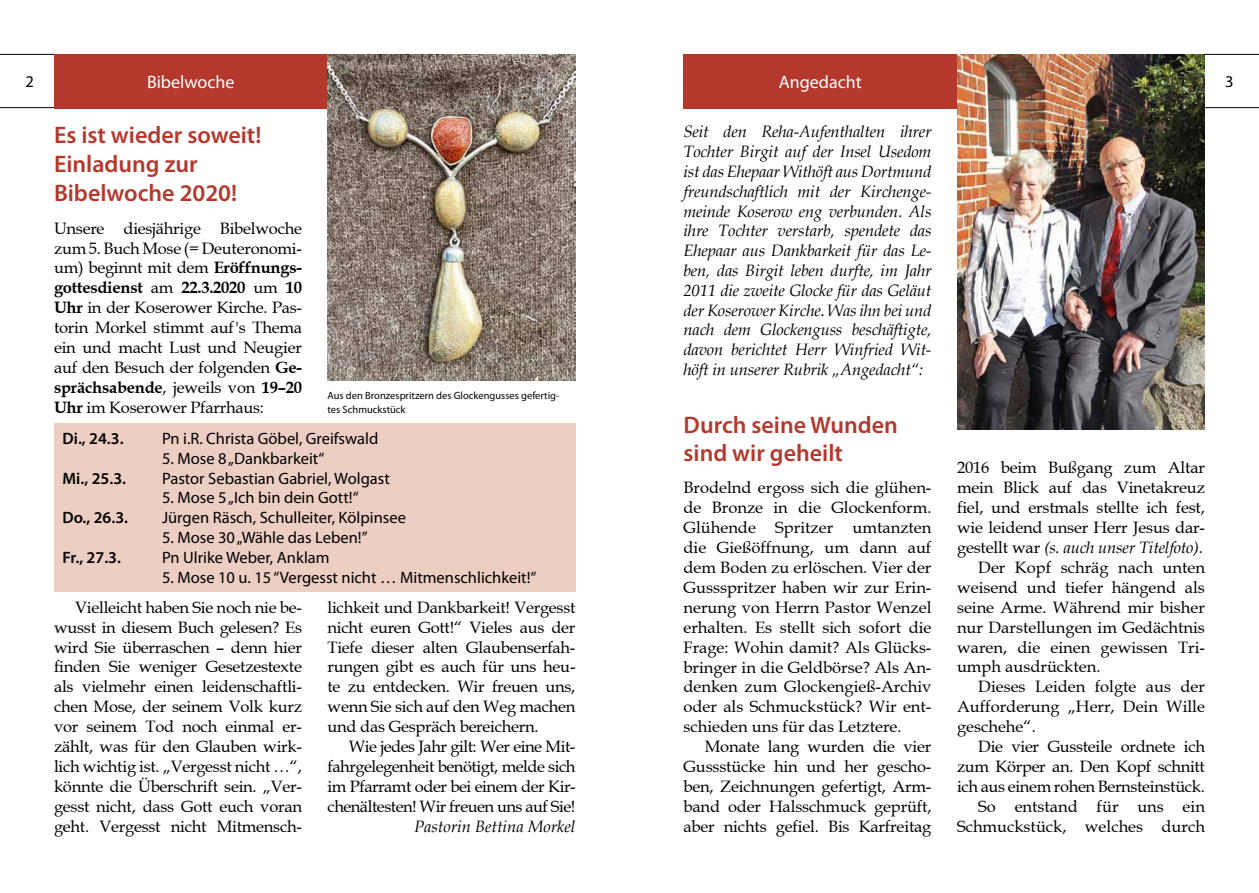
<style>
.page{position:relative;width:1259px;height:893px;background:#fff}
.page>*{position:absolute;margin:0;border:0;box-sizing:border-box;transform-origin:0 0}
.t1{font:600 24px/28.8px "Myriad Pro";color:#b5382d}
.t2{font:18px "Myriad Pro";color:#fff}
.t3{font:16.5px/20px "Book Antiqua";letter-spacing:-.01em;color:#000;text-align:justify}
.t4{font:italic 16.5px/19.8px "Book Antiqua";letter-spacing:-.01em;color:#000;text-align:justify}
.t5{font:16.5px "Myriad Pro";color:#000}
.t6{font:600 16.5px "Myriad Pro";color:#000}
.t7{font:10.5px/13.5px "Myriad Pro";color:#000}
.s1{font-weight:700}
.s2{font-style:normal}
</style>
<div class="page">
<hr style="left:0;top:54px;width:54px;height:1px;background:#000">
<hr style="left:0;top:107px;width:54px;height:1px;background:#000">
<hr style="left:1205px;top:107px;width:54px;height:1px;background:#000">
<div style="left:54px;top:423px;width:521px;height:169px;background:#eccec3"></div>
<div style="left:683px;top:54px;width:522px;height:54px;background:#b5382d"></div>
<div style="left:54px;top:54px;width:521px;height:54px;background:#b5382d"></div>
<hr style="left:1205px;top:54px;width:54px;height:1px;background:#000">
<img style="left:327px;top:54px;width:248px;height:327px">
<img style="left:957px;top:54px;width:248px;height:375px">
<p class="t5" style="left:26px;top:71px;width:10px">2</p>
<p class="t2" style="left:147px;top:71px;width:89px">Bibelwoche</p>
<p class="t2" style="left:779px;top:71px;width:84px">Angedacht</p>
<p class="t4" style="left:683px;top:121px;width:249px">Seit den Reha-Aufenthalten ihrer Tochter Birgit auf der Insel Usedom ist das Ehepaar Withöft aus Dortmund freundschaftlich mit der Kirchenge&shy;meinde Koserow eng verbunden. Als ihre Tochter verstarb, spendete das Ehepaar aus Dankbarkeit für das Le&shy;ben, das Birgit leben durfte, im Jahr 2011 die zweite Glocke für das Geläut der Koserower Kirche. Was ihn bei und nach dem Glockenguss beschäftigte, davon berichtet Herr Winfried Wit&shy;höft in unserer Rubrik „Angedacht“:</p>
<h1 class="t1" style="left:683px;top:410px;width:216px">Durch seine Wunden sind wir geheilt</h1>
<p class="t3" style="left:683px;top:477px;width:249px">Brodelnd ergoss sich die glühen&shy;de Bronze in die Glockenform.<br>Glühende Spritzer umtanzten die Gießöffnung, um dann auf dem Boden zu erlöschen. Vier der Gussspritzer haben wir zur Erin&shy;nerung von Herrn Pastor Wenzel erhalten. Es stellt sich sofort die Frage: Wohin damit? Als Glücks&shy;bringer in die Geldbörse? Als An&shy;denken zum Glockengieß-Archiv oder als Schmuckstück? Wir ent&shy;schieden uns für das Letztere.</p>
<p class="t3" style="left:683px;top:737px;width:249px;text-indent:21px">Monate lang wurden die vier Gussstücke hin und her gescho&shy;ben, Zeichnungen gefertigt, Arm&shy;band oder Halsschmuck geprüft, aber nichts gefiel. Bis Karfreitag</p>
<h1 class="t1" style="left:54px;top:120px;width:209px">Es ist wieder soweit!<br>Einladung zur<br>Bibelwoche 2020!</h1>
<p class="t3" style="left:54px;top:218px;width:249px">Unsere diesjährige Bibelwoche zum 5. Buch Mose (= Deuteronomi&shy;um) beginnt mit dem <span class="s1">Eröffnungs&shy;gottesdienst</span> am <span class="s1">22.3.2020</span> um <span class="s1">10<br>Uhr</span> in der Koserower Kirche. Pas&shy;torin Morkel stimmt auf's Thema ein und macht Lust und Neugier auf den Besuch der folgenden <span class="s1">Ge&shy;sprächsabende</span>, jeweils von <span class="s1">19–20<br>Uhr</span> im Koserower Pfarrhaus:</p>
<p class="t7" style="left:327px;top:389px;width:233px">Aus den Bronzespritzern des Glockengusses gefertig&shy;tes Schmuckstück</p>
<p class="t6" style="left:62px;top:428px;width:63px">Di., 24.3.</p>
<p class="t5" style="left:162px;top:428px;width:218px">Pn i.R. Christa Göbel, Greifswald</p>
<p class="t5" style="left:162px;top:448px;width:164px">5. Mose 8 „Dankbarkeit“</p>
<p class="t6" style="left:62px;top:467px;width:65px">Mi., 25.3.</p>
<p class="t5" style="left:162px;top:468px;width:229px">Pastor Sebastian Gabriel, Wolgast</p>
<p class="t5" style="left:162px;top:488px;width:198px">5. Mose 5 „Ich bin dein Gott!“</p>
<p class="t6" style="left:62px;top:507px;width:67px">Do., 26.3.</p>
<p class="t5" style="left:162px;top:507px;width:245px">Jürgen Räsch, Schulleiter, Kölpinsee</p>
<p class="t5" style="left:162px;top:527px;width:207px">5. Mose 30 „Wähle das Leben!”</p>
<p class="t6" style="left:62px;top:547px;width:60px">Fr., 27.3.</p>
<p class="t5" style="left:162px;top:547px;width:169px">Pn Ulrike Weber, Anklam</p>
<p class="t5" style="left:162px;top:567px;width:376px">5. Mose 10 u. 15 “Vergesst nicht … Mitmenschlichkeit!“</p>
<p class="t3" style="left:54px;top:597px;width:249px;text-indent:21px">Vielleicht haben Sie noch nie be&shy;wusst in diesem Buch gelesen? Es wird Sie überraschen – denn hier finden Sie weniger Gesetzestexte als vielmehr einen leidenschaftli&shy;chen Mose, der seinem Volk kurz vor seinem Tod noch einmal er&shy;zählt, was für den Glauben wirk&shy;lich wichtig ist. „Vergesst nicht …“, könnte die Überschrift sein. „Ver&shy;gesst nicht, dass Gott euch voran geht. Vergesst nicht Mitmensch-</p>
<p class="t3" style="left:327px;top:597px;width:249px">lichkeit und Dankbarkeit! Vergesst nicht euren Gott!“ Vieles aus der Tiefe dieser alten Glaubenserfah&shy;rungen gibt es auch für uns heu&shy;te zu entdecken. Wir freuen uns, wenn Sie sich auf den Weg machen und das Gespräch bereichern.</p>
<p class="t3" style="left:327px;top:737px;width:249px;text-indent:21px">Wie jedes Jahr gilt: Wer eine Mit&shy;fahrgelegenheit benötigt, melde sich im Pfarramt oder bei einem der Kir&shy;chenältesten! Wir freuen uns auf Sie!</p>
<p class="t4" style="left:414px;top:816px;width:163px">Pastorin Bettina Morkel</p>
<p class="t5" style="left:1225px;top:71px;width:10px">3</p>
<p class="t3" style="left:957px;top:457px;width:249px">2016 beim Bußgang zum Altar</p>
<p class="t3" style="left:957px;top:477px;width:249px">mein Blick auf das Vinetakreuz</p>
<p class="t3" style="left:957px;top:497px;width:249px">fiel, und erstmals stellte ich fest,</p>
<p class="t3" style="left:957px;top:517px;width:249px">wie leidend unser Herr Jesus dar-</p>
<p class="t4" style="left:957px;top:537px;width:247px"><span class="s2">gestellt war</span> (s. auch unser Titelfoto)<span class="s2">.</span></p>
<p class="t3" style="left:978px;top:557px;width:228px">Der Kopf schräg nach unten</p>
<p class="t3" style="left:957px;top:577px;width:249px">weisend und tiefer hängend als</p>
<p class="t3" style="left:957px;top:597px;width:249px">seine Arme. Während mir bisher</p>
<p class="t3" style="left:957px;top:617px;width:249px">nur Darstellungen im Gedächtnis</p>
<p class="t3" style="left:957px;top:637px;width:249px">waren, die einen gewissen Tri-</p>
<p class="t3" style="left:957px;top:657px;width:145px">umph ausdrückten.</p>
<p class="t3" style="left:978px;top:677px;width:228px">Dieses Leiden folgte aus der</p>
<p class="t3" style="left:957px;top:697px;width:249px">Aufforderung „Herr, Dein Wille</p>
<p class="t3" style="left:957px;top:717px;width:80px">geschehe“.</p>
<p class="t3" style="left:978px;top:737px;width:228px">Die vier Gussteile ordnete ich</p>
<p class="t3" style="left:957px;top:757px;width:249px">zum Körper an. Den Kopf schnitt</p>
<p class="t3" style="left:957px;top:777px;width:249px">ich aus einem rohen Bernsteinstück.</p>
<p class="t3" style="left:978px;top:796px;width:228px">So entstand für uns ein</p>
<p class="t3" style="left:957px;top:816px;width:249px">Schmuckstück, welches durch</p>
</div>
